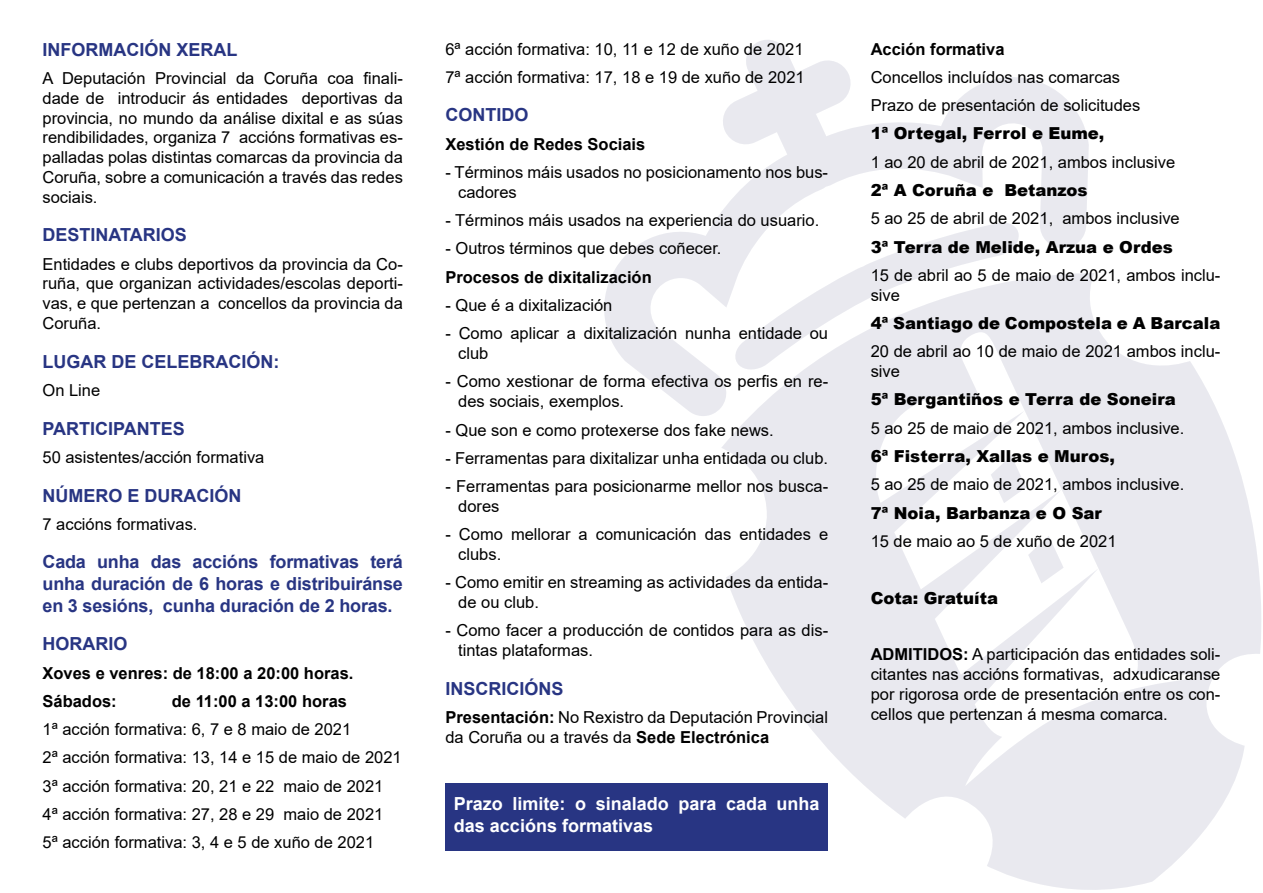
<style>
.page{position:relative;width:1263px;height:893px;background:#fff}
.page>*{position:absolute;margin:0;border:0;box-sizing:border-box;transform-origin:0 0}
.t1{font:700 18px/21.6px "Arial";color:#283583;text-align:justify}
.t2{font:700 18px/21.6px "Arial";color:#fff}
.t3{font:16.5px/19.8px "Arial";color:#000}
.t4{font:900 16.5px "Arial";color:#000}
.t5{font:700 16.5px/28.3px "Arial";color:#000}
.s1{font-weight:700}
</style>
<div class="page">
<svg style="left:604px;top:40px;width:485px;height:376px"></svg>
<svg style="left:732px;top:221px;width:287px;height:44px"></svg>
<svg style="left:721px;top:265px;width:540px;height:625px;fill:#e9e9ef"></svg>
<svg style="left:991px;top:455px;width:35px;height:48px"></svg>
<svg style="left:1028px;top:536px;width:35px;height:47px"></svg>
<div style="left:445px;top:783px;width:383px;height:67px;background:#283583"></div>
<p class="t1" style="left:43px;top:39px;width:196px">INFORMACIÓN XERAL</p>
<p class="t3" style="left:43px;top:68px;width:362px;text-align:justify">A Deputación Provincial da Coruña coa finali&shy;dade de introducir ás entidades deportivas da provincia, no mundo da análise dixital e as súas rendibilidades, organiza 7 accións formativas es&shy;palladas polas distintas comarcas da provincia da Coruña, sobre a comunicación a través das redes sociais.</p>
<p class="t1" style="left:43px;top:224px;width:146px">DESTINATARIOS</p>
<p class="t3" style="left:43px;top:254px;width:362px;text-align:justify">Entidades e clubs deportivos da provincia da Co&shy;ruña, que organizan actividades/escolas deporti&shy;vas, e que pertenzan a concellos da provincia da Coruña.</p>
<p class="t1" style="left:43px;top:351px;width:238px">LUGAR DE CELEBRACIÓN:</p>
<p class="t3" style="left:43px;top:380px;width:59px">On Line</p>
<p class="t1" style="left:43px;top:418px;width:144px">PARTICIPANTES</p>
<p class="t3" style="left:43px;top:447px;width:223px">50 asistentes/acción formativa</p>
<p class="t1" style="left:43px;top:485px;width:200px">NÚMERO E DURACIÓN</p>
<p class="t3" style="left:43px;top:514px;width:156px">7 accións formativas.</p>
<p class="t1" style="left:43px;top:551px;width:362px">Cada unha das accións formativas terá unha duración de 6 horas e distribuiránse en 3 sesións, cunha duración de 2 horas.</p>
<p class="t1" style="left:43px;top:633px;width:86px">HORARIO</p>
<p class="t5" style="left:43px;top:659px;width:312px">Xoves e venres: de 18:00 a 20:00 horas.<br>Sábados:</p>
<p class="t5" style="left:172px;top:687px;width:177px">de 11:00 a 13:00 horas</p>
<p class="t3" style="left:43px;top:715px;width:361px;line-height:28.3px">1ª acción formativa: 6, 7 e 8 maio de 2021<br>2ª acción formativa: 13, 14 e 15 de maio de 2021<br>3ª acción formativa: 20, 21 e 22 maio de 2021<br>4ª acción formativa: 27, 28 e 29 maio de 2021<br>5ª acción formativa: 3, 4 e 5 de xuño de 2021</p>
<p class="t3" style="left:445px;top:34px;width:361px;line-height:28.3px">6ª acción formativa: 10, 11 e 12 de xuño de 2021<br>7ª acción formativa: 17, 18 e 19 de xuño de 2021</p>
<p class="t1" style="left:445px;top:105px;width:84px">CONTIDO</p>
<p class="t5" style="left:445px;top:130px;width:201px">Xestión de Redes Sociais</p>
<p class="t3" style="left:458px;top:162px;width:371px;text-indent:-13px">- Términos máis usados no posicionamento nos bus&shy;cadores</p>
<p class="t3" style="left:445px;top:210px;width:375px">- Términos máis usados na experiencia do usuario.</p>
<p class="t3" style="left:445px;top:239px;width:278px">- Outros términos que debes coñecer.</p>
<p class="t5" style="left:445px;top:263px;width:208px">Procesos de dixitalización</p>
<p class="t3" style="left:445px;top:295px;width:168px">- Que é a dixitalización</p>
<p class="t3" style="left:458px;top:324px;width:371px;text-indent:-13px">- Como aplicar a dixitalización nunha entidade ou club</p>
<p class="t3" style="left:458px;top:372px;width:371px;text-indent:-13px">- Como xestionar de forma efectiva os perfis en re&shy;des sociais, exemplos.</p>
<p class="t3" style="left:445px;top:420px;width:330px">- Que son e como protexerse dos fake news.</p>
<p class="t3" style="left:445px;top:448px;width:384px">- Ferramentas para dixitalizar unha entidada ou club.</p>
<p class="t3" style="left:458px;top:476px;width:371px;text-indent:-13px">- Ferramentas para posicionarme mellor nos busca&shy;dores</p>
<p class="t3" style="left:458px;top:524px;width:371px;text-indent:-13px">- Como mellorar a comunicación das entidades e clubs.</p>
<p class="t3" style="left:458px;top:573px;width:371px;text-indent:-13px">- Como emitir en streaming as actividades da entida&shy;de ou club.</p>
<p class="t3" style="left:458px;top:621px;width:371px;text-indent:-13px">- Como facer a producción de contidos para as dis&shy;tintas plataformas.</p>
<p class="t1" style="left:445px;top:678px;width:120px">INSCRICIÓNS</p>
<p class="t3" style="left:445px;top:707px;width:384px"><span class="s1">Presentación:</span> No Rexistro da Deputación Provincial da Coruña ou a través da <span class="s1">Sede Electrónica</span></p>
<p class="t2" style="left:454px;top:793px;width:367px">Prazo limite: o sinalado para cada unha das accións formativas</p>
<p class="t5" style="left:871px;top:35px;width:135px">Acción formativa</p>
<p class="t3" style="left:871px;top:63px;width:271px;line-height:28.3px">Concellos incluídos nas comarcas<br>Prazo de presentación de solicitudes</p>
<p class="t4" style="left:871px;top:122px;width:235px">1ª Ortegal, Ferrol e Eume,</p>
<p class="t3" style="left:871px;top:152px;width:306px">1 ao 20 de abril de 2021, ambos inclusive</p>
<p class="t4" style="left:871px;top:178px;width:218px">2ª A Coruña e Betanzos</p>
<p class="t3" style="left:871px;top:209px;width:311px">5 ao 25 de abril de 2021, ambos inclusive</p>
<p class="t4" style="left:871px;top:235px;width:304px">3ª Terra de Melide, Arzua e Ordes</p>
<p class="t3" style="left:871px;top:265px;width:351px">15 de abril ao 5 de maio de 2021, ambos inclu&shy;sive</p>
<p class="t4" style="left:871px;top:311px;width:351px">4ª Santiago de Compostela e A Barcala</p>
<p class="t3" style="left:871px;top:342px;width:351px">20 de abril ao 10 de maio de 2021 ambos inclu&shy;sive</p>
<p class="t4" style="left:871px;top:388px;width:307px">5ª Bergantiños e Terra de Soneira</p>
<p class="t3" style="left:871px;top:418px;width:315px">5 ao 25 de maio de 2021, ambos inclusive.</p>
<p class="t4" style="left:871px;top:444px;width:246px">6ª Fisterra, Xallas e Muros,</p>
<p class="t3" style="left:871px;top:474px;width:315px">5 ao 25 de maio de 2021, ambos inclusive.</p>
<p class="t4" style="left:871px;top:501px;width:233px">7ª Noia, Barbanza e O Sar</p>
<p class="t3" style="left:871px;top:531px;width:247px">15 de maio ao 5 de xuño de 2021</p>
<p class="t4" style="left:871px;top:586px;width:129px">Cota: Gratuíta</p>
<p class="t3" style="left:871px;top:644px;width:351px;text-align:justify"><span class="s1">ADMITIDOS:</span> A participación das entidades soli&shy;citantes nas accións formativas, adxudicaranse por rigorosa orde de presentación entre os con&shy;cellos que pertenzan á mesma comarca.</p>
</div>
